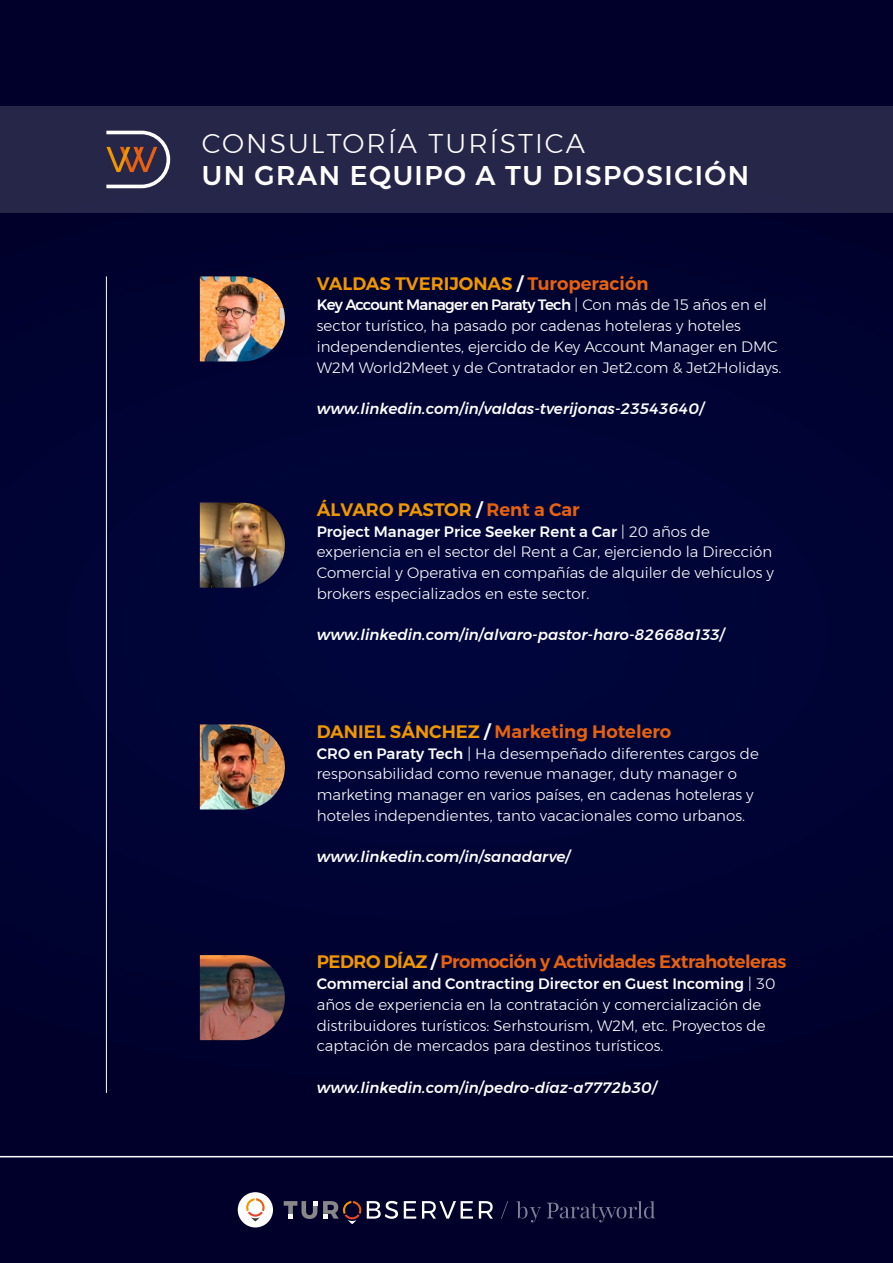
<style>
.page{position:relative;width:893px;height:1263px;background:#000231}
.page>*{position:absolute;margin:0;border:0;box-sizing:border-box;transform-origin:0 0}
.t1{font:500 27px "Montserrat";letter-spacing:.055em;color:#fff}
.t2{font:300 27px "Montserrat";letter-spacing:.075em;color:#fff}
.t3{font:600 18px "Montserrat";color:#f09600}
.t4{font:600 18px "Montserrat";letter-spacing:-.025em;color:#e76111}
.t5{font:600 18px "Montserrat";color:#e76111}
.t6{font:300 15px/20.7px "Montserrat";color:#fff}
.t7{font:italic 500 15px "Montserrat";color:#fff}
.s1{color:#fff}
.s2{color:#e76111}
.s3{font-weight:500}
.s4{color:#f09600}
</style>
<div class="page">
<div style="left:0;top:106px;width:893px;height:107px;background:#262649"></div>
<svg style="left:106px;top:131px;width:64px;height:57px"></svg>
<hr style="left:0;top:1156px;width:893px;height:1px;background:#fff">
<hr style="left:106px;top:276px;width:1px;height:817px;background:#fff">
<div style="left:238px;top:1192px;width:35px;height:35px;background:#fff;border-radius:50%"></div>
<svg style="left:367px;top:1201px;width:31px;height:18px"></svg>
<svg style="left:404px;top:1201px;width:12px;height:17px"></svg>
<svg style="left:422px;top:1201px;width:51px;height:17px"></svg>
<svg style="left:479px;top:1201px;width:14px;height:17px"></svg>
<svg style="left:284px;top:1201px;width:33px;height:18px"></svg>
<svg style="left:323px;top:1201px;width:38px;height:23px"></svg>
<svg style="left:246px;top:1198px;width:19px;height:23px"></svg>
<svg style="left:501px;top:1201px;width:7px;height:17px"></svg>
<svg style="left:547px;top:1201px;width:108px;height:21px"></svg>
<svg style="left:516px;top:1201px;width:25px;height:21px"></svg>
<img style="left:200px;top:276px;width:85px;height:85px">
<img style="left:200px;top:503px;width:85px;height:85px">
<img style="left:200px;top:724px;width:85px;height:85px">
<img style="left:200px;top:955px;width:85px;height:85px">
<h1 class="t2" style="left:202px;top:123px;width:385px">CONSULTORÍA TURÍSTICA</h1>
<h1 class="t1" style="left:202px;top:154px;width:549px">UN GRAN EQUIPO A TU DISPOSICIÓN</h1>
<p class="t3" style="left:317px;top:269px;width:333px">VALDAS TVERIJONAS <span class="s1">/</span> <span class="s2">Turoperación</span></p>
<p class="t6" style="left:317px;top:295px;width:466px"><span class="s3">Key Account Manager en Paraty Tech</span> | Con más de 15 años en el sector turístico, ha pasado por cadenas hoteleras y hoteles independendientes, ejercido de Key Account Manager en DMC W2M World2Meet y de Contratador en Jet2.com &amp; Jet2Holidays.</p>
<p class="t7" style="left:317px;top:397px;width:389px">www.linkedin.com/in/valdas-tverijonas-23543640/</p>
<p class="t3" style="left:317px;top:495px;width:264px">ÁLVARO PASTOR <span class="s1">/</span> <span class="s2">Rent a Car</span></p>
<p class="t6" style="left:317px;top:521px;width:459px"><span class="s3">Project Manager Price Seeker Rent a Car</span> | 20 años de experiencia en el sector del Rent a Car, ejerciendo la Dirección Comercial y Operativa en compañías de alquiler de vehículos y brokers especializados en este sector.</p>
<p class="t7" style="left:317px;top:623px;width:409px">www.linkedin.com/in/alvaro-pastor-haro-82668a133/</p>
<p class="t5" style="left:317px;top:717px;width:356px"><span class="s4">DANIEL SÁNCHEZ</span> <span class="s1">/</span> Marketing Hotelero</p>
<p class="t6" style="left:317px;top:743px;width:444px"><span class="s3">CRO en Paraty Tech</span> | Ha desempeñado diferentes cargos de responsabilidad como revenue manager, duty manager o marketing manager en varios países, en cadenas hoteleras y hoteles independientes, tanto vacacionales como urbanos.</p>
<p class="t7" style="left:317px;top:845px;width:255px">www.linkedin.com/in/sanadarve/</p>
<p class="t4" style="left:317px;top:948px;width:471px"><span class="s4">PEDRO DÍAZ</span> <span class="s1">/</span> Promoción y Actividades Extrahoteleras</p>
<p class="t6" style="left:317px;top:973px;width:460px"><span class="s3">Commercial and Contracting Director en Guest Incoming</span> | 30 años de experiencia en la contratación y comercialización de distribuidores turísticos: Serhstourism, W2M, etc. Proyectos de captación de mercados para destinos turísticos.</p>
<p class="t7" style="left:317px;top:1076px;width:342px">www.linkedin.com/in/pedro-díaz-a7772b30/</p>
</div>
